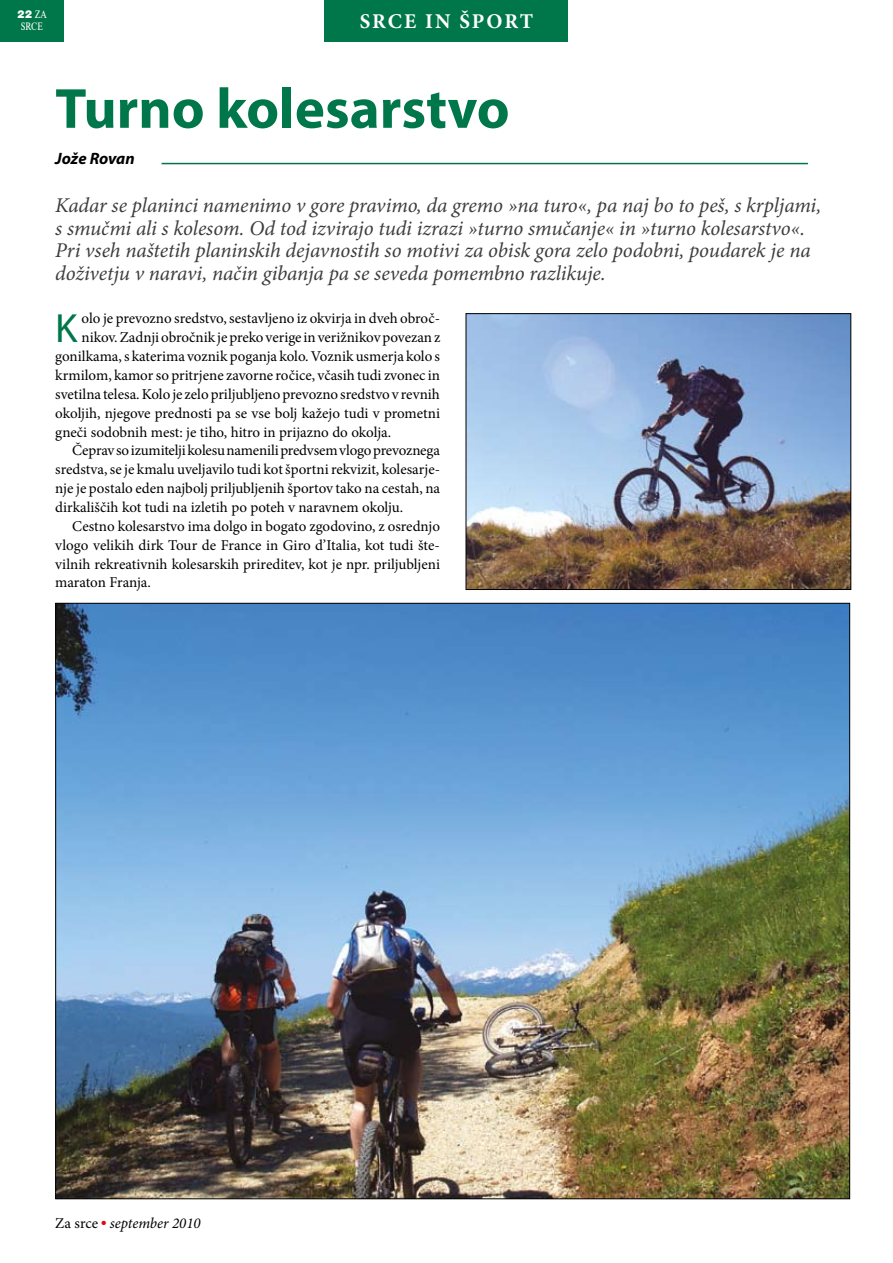
<style>
.page{position:relative;width:893px;height:1263px;background:#fff}
.page>*{position:absolute;margin:0;border:0;box-sizing:border-box;transform-origin:0 0}
.t1{font:700 57px "Myriad Pro";color:#00774a}
.t2{font:40.95px "Myriad Pro";color:#00774a}
.t3{font:italic 21px/22.5px "Minion Pro";letter-spacing:-.005em;color:#3d3d3c}
.t4{font:700 21px "Minion Pro";letter-spacing:.085em;color:#fff}
.t5{font:italic 700 16.5px "Myriad Pro";letter-spacing:-.01em;color:#000}
.t6{font:15px "Minion Pro";color:#000}
.t7{font:italic 15px "Minion Pro";color:#000}
.t8{font:11.25px "Nimbus San DEE Blac";color:#fff}
.t9{font:11.25px "Nimbus Rom DEE";color:#fff;scale:.8 1}
.t10{font:6px "Dixieland";color:#e30613}
.s1{font-family:"Nimbus Rom DEE"}
</style>
<div class="page">
<div style="left:0;top:0;width:64px;height:41px;background:#00774a"></div>
<div style="left:325px;top:0;width:243px;height:41px;background:#00774a"></div>
<hr style="left:162px;top:163px;width:646px;height:1px;background:#00774a">
<img style="left:468px;top:315px;width:381px;height:273px">
<div style="left:466px;top:313px;width:385px;height:277px;border:1px solid #000"></div>
<img style="left:57px;top:605px;width:791px;height:592px">
<p class="t8" style="left:17px;top:8px;width:31px">22 <span class="s1">ZA</span></p>
<p class="t9" style="left:21px;top:20px;width:29px">SRCE</p>
<h3 class="t4" style="left:360px;top:7px;width:175px">SRCE IN ŠPORT</h3>
<h1 class="t1" style="left:55px;top:77px;width:456px">Turno kolesarstvo</h1>
<p class="t5" style="left:55px;top:150px;width:81px">Jože Rovan</p>
<p class="t3" style="left:55px;top:194px;width:767px">Kadar se planinci namenimo v gore pravimo, da gremo »na turo«, pa naj bo to peš, s krpljami, s smučmi ali s kolesom. Od tod izvirajo tudi izrazi »turno smučanje« in »turno kolesarstvo«.<br>Pri vseh naštetih planinskih dejavnostih so motivi za obisk gora zelo podobni, poudarek je na doživetju v naravi, način gibanja pa se seveda pomembno razlikuje.</p>
<h2 class="t2" style="left:55px;top:306px;width:24px">K</h2>
<p class="t6" style="left:82px;top:309px;width:360px">olo je prevozno sredstvo, sestavljeno iz okvirja in dveh obroč-</p>
<p class="t6" style="left:82px;top:327px;width:360px">nikov. Zadnji obročnik je preko verige in verižnikov povezan z</p>
<p class="t6" style="left:55px;top:346px;width:386px">gonilkama, s katerima voznik poganja kolo. Voznik usmerja kolo s</p>
<p class="t6" style="left:55px;top:365px;width:386px">krmilom, kamor so pritrjene zavorne ročice, včasih tudi zvonec in</p>
<p class="t6" style="left:55px;top:384px;width:386px">svetilna telesa. Kolo je zelo priljubljeno prevozno sredstvo v revnih</p>
<p class="t6" style="left:55px;top:403px;width:386px">okoljih, njegove prednosti pa se vse bolj kažejo tudi v prometni</p>
<p class="t6" style="left:55px;top:422px;width:337px">gneči sodobnih mest: je tiho, hitro in prijazno do okolja.</p>
<p class="t6" style="left:72px;top:441px;width:369px">Čeprav so izumitelji kolesu namenili predvsem vlogo prevoznega</p>
<p class="t6" style="left:55px;top:459px;width:386px">sredstva, se je kmalu uveljavilo tudi kot športni rekvizit, kolesarje-</p>
<p class="t6" style="left:55px;top:478px;width:386px">nje je postalo eden najbolj priljubljenih športov tako na cestah, na</p>
<p class="t6" style="left:55px;top:497px;width:349px">dirkališčih kot tudi na izletih po poteh v naravnem okolju.</p>
<p class="t6" style="left:72px;top:516px;width:369px">Cestno kolesarstvo ima dolgo in bogato zgodovino, z osrednjo</p>
<p class="t6" style="left:55px;top:535px;width:386px">vlogo velikih dirk Tour de France in Giro d’Italia, kot tudi šte-</p>
<p class="t6" style="left:55px;top:554px;width:386px">vilnih rekreativnih kolesarskih prireditev, kot je npr. priljubljeni</p>
<p class="t6" style="left:55px;top:573px;width:97px">maraton Franja.</p>
<p class="t6" style="left:55px;top:1213px;width:44px">Za srce</p>
<p class="t10" style="left:102px;top:1220px;width:6px">l</p>
<p class="t7" style="left:110px;top:1213px;width:92px">september 2010</p>
</div>
